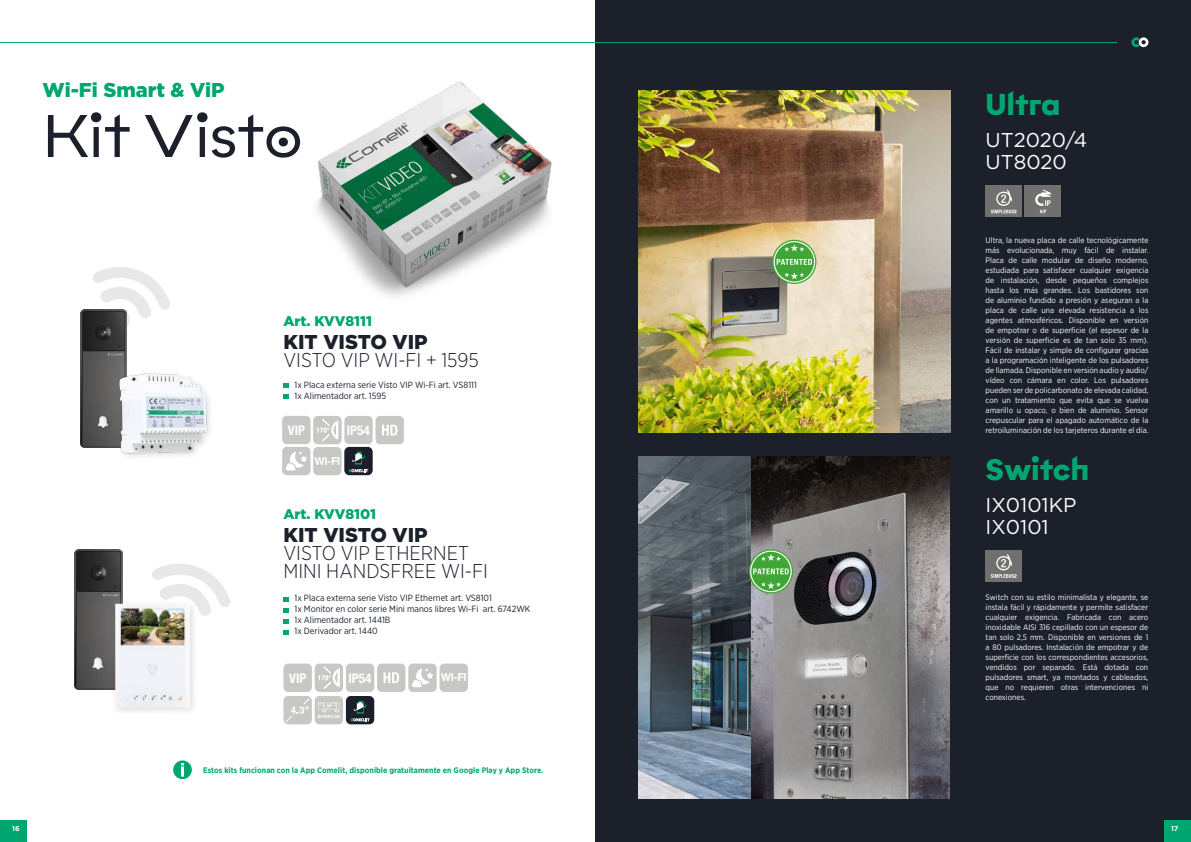
<style>
.page{position:relative;width:1191px;height:842px;background:#fff}
.page>*{position:absolute;margin:0;border:0;box-sizing:border-box;transform-origin:0 0}
.t1{font:300 60px "Epillox";color:#1c202b}
.t2{font:700 30px "Epillox";color:#00a66f}
.t3{font:300 20px/18px "Gotham Narrow";color:#1c202b}
.t4{font:20px/22px "Gotham";color:#fff}
.t5{font:900 20px "Gotham";color:#1c202b}
.t6{font:900 20px "Gotham";color:#00a66f}
.t7{font:900 14px "Gotham";color:#00a66f}
.t8{font:700 condensed 13.3px "Helvetica Neue LTW1 G";color:#fff}
.t9{font:700 11px "Helvetica";letter-spacing:-.05em;color:#fff}
.t10{font:9px/11px "Gotham Narrow";color:#1c202b}
.t11{font:8px/10px "Gotham Narrow";color:#fff;text-align:justify}
.t12{font:700 8px "Gotham Narrow";letter-spacing:.01em;color:#00a66f}
.t13{font:700 7px "Gotham";color:#fff}
</style>
<div class="page">
<div style="left:595px;top:0;width:596px;height:842px;background:#1c202b"></div>
<img style="left:75px;top:549px;width:47px;height:140px">
<svg style="left:152px;top:564px;width:78px;height:43px"></svg>
<img style="left:87px;top:591px;width:130px;height:120px">
<img style="left:316px;top:81px;width:236px;height:216px">
<div style="left:313px;top:447px;width:28px;height:28px;background:#c7c7c6;border-radius:5px"></div>
<div style="left:344px;top:416px;width:29px;height:28px;background:#c7c7c6;border-radius:5px"></div>
<div style="left:282px;top:447px;width:28px;height:28px;background:#c7c7c6;border-radius:5px"></div>
<svg style="left:285px;top:451px;width:22px;height:19px"></svg>
<div style="left:375px;top:416px;width:29px;height:28px;background:#c7c7c6;border-radius:5px"></div>
<svg style="left:382px;top:425px;width:15px;height:10px"></svg>
<div style="left:282px;top:416px;width:28px;height:28px;background:#c7c7c6;border-radius:5px"></div>
<div style="left:313px;top:416px;width:28px;height:28px;background:#c7c7c6;border-radius:5px"></div>
<svg style="left:316px;top:419px;width:22px;height:22px"></svg>
<div style="left:346px;top:663px;width:28px;height:29px;background:#c7c7c6;border-radius:5px"></div>
<div style="left:408px;top:663px;width:29px;height:29px;background:#c7c7c6;border-radius:5px"></div>
<svg style="left:412px;top:668px;width:21px;height:19px"></svg>
<div style="left:377px;top:663px;width:28px;height:29px;background:#c7c7c6;border-radius:5px"></div>
<svg style="left:383px;top:672px;width:16px;height:11px"></svg>
<div style="left:283px;top:663px;width:29px;height:29px;background:#c7c7c6;border-radius:5px"></div>
<div style="left:315px;top:663px;width:28px;height:29px;background:#c7c7c6;border-radius:5px"></div>
<svg style="left:318px;top:666px;width:22px;height:23px"></svg>
<div style="left:439px;top:663px;width:29px;height:29px;background:#c7c7c6;border-radius:5px"></div>
<div style="left:283px;top:696px;width:29px;height:28px;background:#c7c7c6;border-radius:5px"></div>
<svg style="left:286px;top:698px;width:24px;height:24px"></svg>
<div style="left:315px;top:696px;width:28px;height:28px;background:#c7c7c6;border-radius:5px"></div>
<svg style="left:318px;top:702px;width:22px;height:16px"></svg>
<svg style="left:283px;top:383px;width:6px;height:5px"></svg>
<svg style="left:283px;top:394px;width:6px;height:5px"></svg>
<svg style="left:283px;top:597px;width:6px;height:4px"></svg>
<svg style="left:283px;top:608px;width:6px;height:4px"></svg>
<svg style="left:283px;top:619px;width:6px;height:4px"></svg>
<svg style="left:283px;top:630px;width:6px;height:4px"></svg>
<svg style="left:93px;top:267px;width:77px;height:59px"></svg>
<img style="left:80px;top:309px;width:47px;height:138px">
<img style="left:93px;top:354px;width:117px;height:103px">
<div style="left:344px;top:447px;width:29px;height:28px;background:#1c1f2b;border-radius:5px"></div>
<svg style="left:349px;top:451px;width:19px;height:21px"></svg>
<div style="left:346px;top:696px;width:28px;height:28px;background:#1c1f2b;border-radius:5px"></div>
<svg style="left:350px;top:700px;width:20px;height:21px"></svg>
<div style="left:173px;top:760px;width:19px;height:19px;background:#00a66f;border-radius:50%"></div>
<svg style="left:181px;top:763px;width:3px;height:14px"></svg>
<img style="left:638px;top:91px;width:312px;height:342px">
<img style="left:638px;top:456px;width:113px;height:342px">
<img style="left:751px;top:456px;width:199px;height:342px">
<svg style="left:749px;top:549px;width:44px;height:44px"></svg>
<svg style="left:761px;top:582px;width:20px;height:7px"></svg>
<svg style="left:761px;top:554px;width:20px;height:7px"></svg>
<svg style="left:753px;top:568px;width:35px;height:6px"></svg>
<div style="left:750px;top:551px;width:41px;height:41px;border:1px solid #fff;border-radius:50%"></div>
<svg style="left:772px;top:240px;width:44px;height:44px"></svg>
<svg style="left:784px;top:272px;width:20px;height:7px"></svg>
<svg style="left:784px;top:244px;width:20px;height:7px"></svg>
<svg style="left:776px;top:259px;width:36px;height:6px"></svg>
<div style="left:773px;top:241px;width:42px;height:42px;border:1px solid #fff;border-radius:50%"></div>
<div style="left:985px;top:550px;width:36px;height:32px;background:#70706f"></div>
<svg style="left:991px;top:554px;width:25px;height:24px"></svg>
<div style="left:1025px;top:186px;width:36px;height:31px;background:#70706f"></div>
<svg style="left:1035px;top:190px;width:15px;height:23px"></svg>
<div style="left:985px;top:186px;width:36px;height:31px;background:#70706f"></div>
<svg style="left:990px;top:189px;width:26px;height:24px"></svg>
<svg style="left:1131px;top:37px;width:17px;height:10px"></svg>
<hr style="left:0;top:42px;width:1117px;height:1px;background:#00a66f">
<div style="left:0;top:820px;width:26px;height:22px;background:#00a66f"></div>
<div style="left:1164px;top:820px;width:27px;height:22px;background:#00a66f"></div>
<h3 class="t6" style="left:43px;top:78px;width:183px">Wi-Fi Smart &amp; ViP</h3>
<h1 class="t1" style="left:43px;top:83px;width:262px">Kit Visto</h1>
<h3 class="t7" style="left:283px;top:313px;width:90px">Art. KVV8111</h3>
<h3 class="t5" style="left:283px;top:330px;width:146px">KIT VISTO VIP</h3>
<h3 class="t3" style="left:283px;top:350px;width:197px">VISTO VIP WI-FI + 1595</h3>
<p class="t10" style="left:294px;top:379px;width:184px">1x Placa externa serie Visto VIP Wi-Fi art. VS8111<br>1x Alimentador art. 1595</p>
<h3 class="t8" style="left:288px;top:422px;width:19px">VIP</h3>
<h3 class="t8" style="left:347px;top:422px;width:25px">IP54</h3>
<h3 class="t9" style="left:314px;top:452px;width:27px">WI-FI</h3>
<h3 class="t7" style="left:283px;top:506px;width:94px">Art. KVV8101</h3>
<h3 class="t5" style="left:283px;top:523px;width:146px">KIT VISTO VIP</h3>
<h3 class="t3" style="left:283px;top:543px;width:206px">VISTO VIP ETHERNET<br>MINI HANDSFREE WI-FI</h3>
<p class="t10" style="left:294px;top:592px;width:237px">1x Placa externa serie Visto VIP Ethernet art. VS8101<br>1x Monitor en color serie Mini manos libres Wi-Fi art. 6742WK 1x Alimentador art. 1441B<br>1x Derivador art. 1440</p>
<h3 class="t8" style="left:289px;top:670px;width:19px">VIP</h3>
<h3 class="t8" style="left:348px;top:670px;width:25px">IP54</h3>
<h3 class="t9" style="left:441px;top:669px;width:27px">WI-FI</h3>
<p class="t12" style="left:203px;top:765px;width:342px">Estos kits funcionan con la App Comelit, disponible gratuitamente en Google Play y App Store.</p>
<h2 class="t2" style="left:985px;top:77px;width:76px">Ultra</h2>
<h3 class="t4" style="left:985px;top:128px;width:103px">UT2020/4<br>UT8020</h3>
<p class="t11" style="left:985px;top:235px;width:164px">Ultra, la nueva placa de calle tecnológicamente más evolucionada, muy fácil de instalar.<br>Placa de calle modular de diseño moderno, estudiada para satisfacer cualquier exigencia de instalación, desde pequeños complejos hasta los más grandes. Los bastidores son de aluminio fundido a presión y aseguran a la placa de calle una elevada resistencia a los agentes atmosféricos. Disponible en versión de empotrar o de superficie (el espesor de la versión de superficie es de tan solo 35 mm).<br>Fácil de instalar y simple de configurar gracias a la programación inteligente de los pulsadores de llamada. Disponible en versión audio y audio/ vídeo con cámara en color. Los pulsadores pueden ser de policarbonato de elevada calidad, con un tratamiento que evita que se vuelva amarillo u opaco, o bien de aluminio. Sensor crepuscular para el apagado automático de la retroiluminación de los tarjeteros durante el día.</p>
<h2 class="t2" style="left:985px;top:442px;width:105px">Switch</h2>
<h3 class="t4" style="left:985px;top:493px;width:92px">IX0101KP<br>IX0101</h3>
<p class="t11" style="left:985px;top:592px;width:164px">Switch con su estilo minimalista y elegante, se instala fácil y rápidamente y permite satisfacer cualquier exigencia. Fabricada con acero inoxidable AISI 316 cepillado con un espesor de tan solo 2,5 mm. Disponible en versiones de 1 a 80 pulsadores. Instalación de empotrar y de superficie con los correspondientes accesorios, vendidos por separado. Está dotada con pulsadores smart, ya montados y cableados, que no requieren otras intervenciones ni conexiones.</p>
<p class="t13" style="left:12px;top:824px;width:9px">16</p>
<p class="t13" style="left:1171px;top:824px;width:9px">17</p>
</div>
